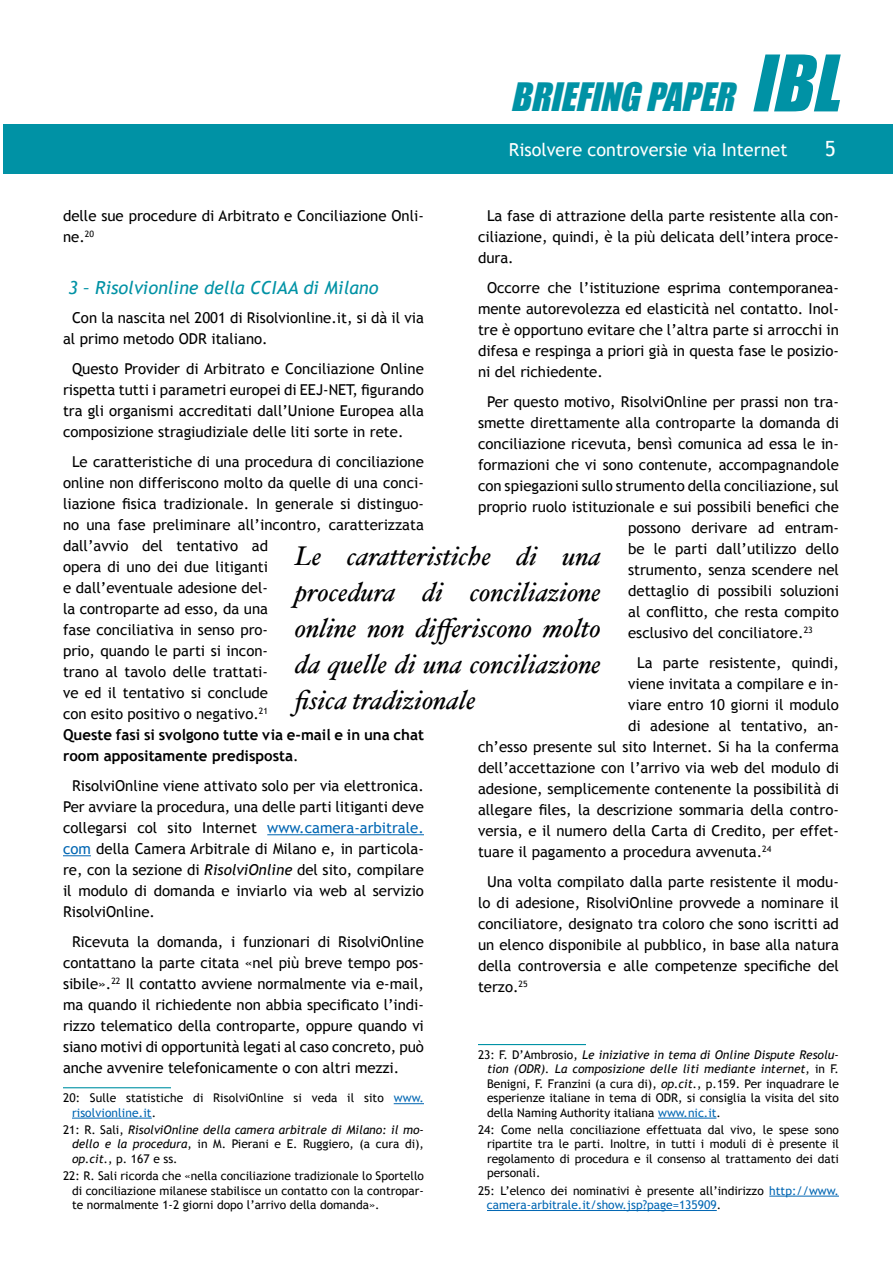
<style>
.page{position:relative;width:893px;height:1263px;background:#fff}
.page>*{position:absolute;margin:0;border:0;box-sizing:border-box;transform-origin:0 0}
.t1{font:italic 36px "Impact";color:#0092a5}
.t2{font:italic 27px/36px "Hoefler Text";color:#000;text-align:justify}
.t3{font:italic 18px "Trebuchet MS";color:#0092a5}
.t4{font:18px "Trebuchet MS";color:#fff}
.t5{font:15px/21px "Trebuchet MS";color:#000;text-align:justify}
.t6{font:12px/14.4px "Trebuchet MS";color:#000;text-align:justify}
.t7{font:italic 12px/14.4px "Trebuchet MS";color:#000;text-align:justify}
.t8{font:12px/14.4px "Trebuchet MS";color:#0066b3}
.s1{font-size:72px}
.s2{font-weight:700}
.s3{color:#0066b3}
.s4{font-style:italic}
.s5{font-style:normal}
.s6{color:#000}
</style>
<div class="page">
<hr style="left:0;top:124px;width:1px;height:49px;background:#0092a5">
<div style="left:4px;top:124px;width:889px;height:49px;background:#0092a5"></div>
<hr style="left:267px;top:834px;width:157px;height:1px;background:#0066b3">
<svg style="left:63px;top:855px;width:28px;height:1px"></svg>
<hr style="left:63px;top:1087px;width:108px;height:1px;background:#0092a5">
<hr style="left:394px;top:1103px;width:30px;height:1px;background:#0066b3">
<hr style="left:72px;top:1118px;width:80px;height:1px;background:#0066b3">
<hr style="left:478px;top:1044px;width:108px;height:1px;background:#0092a5">
<hr style="left:658px;top:1118px;width:58px;height:1px;background:#0066b3">
<hr style="left:769px;top:1196px;width:70px;height:1px;background:#0066b3">
<hr style="left:487px;top:1210px;width:230px;height:1px;background:#0066b3">
<h1 class="t1" style="left:510px;top:75px;width:348px">BRIEFING PAPER <span class="s1">IBL</span></h1>
<p class="t4" style="left:509px;top:139px;width:280px">Risolvere controversie via Internet</p>
<p class="t5" style="left:63px;top:205px;width:362px">delle sue procedure di Arbitrato e Conciliazione Onli&shy;ne.<sup>20</sup></p>
<p class="t3" style="left:68px;top:277px;width:311px">3 – Risolvionline della CCIAA di Milano</p>
<p class="t5" style="left:63px;top:307px;width:362px;text-indent:9px">Con la nascita nel 2001 di Risolvionline.it, si dà il via al primo metodo ODR italiano.</p>
<p class="t5" style="left:63px;top:358px;width:362px;text-indent:9px">Questo Provider di Arbitrato e Conciliazione Online rispetta tutti i parametri europei di EEJ-NET, figurando tra gli organismi accreditati dall’Unione Europea alla composizione stragiudiziale delle liti sorte in rete.</p>
<p class="t5" style="left:63px;top:451px;width:362px;text-align:left;text-indent:9px">Le caratteristiche di una procedura di conciliazione online non differiscono molto da quelle di una conci&shy;liazione fisica tradizionale. In generale si distinguo&shy;no una fase preliminare all’incontro, caratterizzata dall’avvio del tentativo ad<br>opera di uno dei due litiganti<br>e dall’eventuale adesione del-<br>la controparte ad esso, da una<br>fase conciliativa in senso pro-<br>prio, quando le parti si incon-<br>trano al tavolo delle trattati-<br>ve ed il tentativo si conclude<br>con esito positivo o negativo.<sup>21<br></sup><span class="s2">Queste fasi si svolgono tutte via e-mail e in una chat room appositamente predisposta</span>.</p>
<p class="t5" style="left:63px;top:775px;width:362px;text-indent:9px">RisolviOnline viene attivato solo per via elettronica.<br>Per avviare la procedura, una delle parti litiganti deve collegarsi col sito Internet <span class="s3">www.camera-arbitrale. com</span> della Camera Arbitrale di Milano e, in particola&shy;re, con la sezione di <span class="s4">RisolviOnline</span> del sito, compilare il modulo di domanda e inviarlo via web al servizio RisolviOnline.</p>
<p class="t5" style="left:63px;top:931px;width:362px;text-indent:9px">Ricevuta la domanda, i funzionari di RisolviOnline contattano la parte citata «nel più breve tempo pos&shy;sibile».<sup>22</sup> Il contatto avviene normalmente via e-mail, ma quando il richiedente non abbia specificato l’indi&shy;rizzo telematico della controparte, oppure quando vi siano motivi di opportunità legati al caso concreto, può anche avvenire telefonicamente o con altri mezzi.</p>
<p class="t6" style="left:72px;top:1091px;width:353px;text-indent:-9px">20: Sulle statistiche di RisolviOnline si veda il sito <span class="s3">www. risolvionline.it</span>.</p>
<p class="t7" style="left:72px;top:1123px;width:353px;text-indent:-9px"><span class="s5">21 : R. Sali,</span> RisolviOnline della camera arbitrale di Milano: il mo&shy;dello e la procedura<span class="s5">, in M. Pierani e E. Ruggiero, (a cura di), </span>op.cit.<span class="s5">, p. 167 e ss.</span></p>
<p class="t6" style="left:72px;top:1169px;width:353px;text-indent:-9px">22 : R. Sali ricorda che «nella conciliazione tradizionale lo Sportello di conciliazione milanese stabilisce un contatto con la contropar&shy;te normalmente 1 -2 giorni dopo l’arrivo della domanda».</p>
<p class="t5" style="left:478px;top:205px;width:362px;text-indent:9px">La fase di attrazione della parte resistente alla con&shy;ciliazione, quindi, è la più delicata dell’intera proce&shy;dura.</p>
<p class="t5" style="left:478px;top:277px;width:362px;text-indent:9px">Occorre che l’istituzione esprima contemporanea&shy;mente autorevolezza ed elasticità nel contatto. Inol&shy;tre è opportuno evitare che l’altra parte si arrocchi in difesa e respinga a priori già in questa fase le posizio&shy;ni del richiedente.</p>
<p class="t5" style="left:487px;top:391px;width:353px">Per questo motivo, RisolviOnline per prassi non tra-</p>
<p class="t5" style="left:478px;top:412px;width:362px">smette direttamente alla controparte la domanda di</p>
<p class="t5" style="left:478px;top:433px;width:362px">conciliazione ricevuta, bensì comunica ad essa le in-</p>
<p class="t5" style="left:478px;top:454px;width:362px">formazioni che vi sono contenute, accompagnandole</p>
<p class="t5" style="left:478px;top:475px;width:362px">con spiegazioni sullo strumento della conciliazione, sul</p>
<p class="t5" style="left:478px;top:496px;width:362px">proprio ruolo istituzionale e sui possibili benefici che</p>
<p class="t5" style="left:628px;top:517px;width:212px">possono derivare ad entram-</p>
<p class="t5" style="left:628px;top:538px;width:212px">be le parti dall’utilizzo dello</p>
<p class="t5" style="left:628px;top:559px;width:212px">strumento, senza scendere nel</p>
<p class="t5" style="left:628px;top:580px;width:212px">dettaglio di possibili soluzioni</p>
<p class="t5" style="left:628px;top:601px;width:212px">al conflitto, che resta compito</p>
<p class="t5" style="left:628px;top:622px;width:181px">esclusivo del conciliatore.<sup>23</sup></p>
<p class="t5" style="left:637px;top:652px;width:203px">La parte resistente, quindi,</p>
<p class="t5" style="left:628px;top:673px;width:212px">viene invitata a compilare e in-</p>
<p class="t5" style="left:628px;top:694px;width:212px">viare entro 1 0 giorni il modulo</p>
<p class="t5" style="left:628px;top:715px;width:212px">di adesione al tentativo, an-</p>
<p class="t5" style="left:478px;top:736px;width:362px">ch’esso presente sul sito Internet. Si ha la conferma</p>
<p class="t5" style="left:478px;top:757px;width:362px">dell’accettazione con l’arrivo via web del modulo di</p>
<p class="t5" style="left:478px;top:778px;width:362px">adesione, semplicemente contenente la possibilità di</p>
<p class="t5" style="left:478px;top:799px;width:362px">allegare files, la descrizione sommaria della contro-</p>
<p class="t5" style="left:478px;top:820px;width:362px">versia, e il numero della Carta di Credito, per effet-</p>
<p class="t5" style="left:478px;top:841px;width:290px">tuare il pagamento a procedura avvenuta.<sup>24</sup></p>
<p class="t5" style="left:478px;top:871px;width:362px;text-indent:9px">Una volta compilato dalla parte resistente il modu&shy;lo di adesione, RisolviOnline provvede a nominare il conciliatore, designato tra coloro che sono iscritti ad un elenco disponibile al pubblico, in base alla natura della controversia e alle competenze specifiche del terzo.<sup>25</sup></p>
<h2 class="t2" style="left:295px;top:538px;width:308px">Le caratteristiche di una procedura di conciliazione online non differiscono molto da quelle di una conciliazione fisica tradizionale</h2>
<p class="t6" style="left:487px;top:1048px;width:353px;text-indent:-9px">23 : F. D’Ambrosio, <span class="s4">Le iniziative in tema di Online Dispute Resolu&shy;tion (ODR). La composizione delle liti mediante internet</span>, in F.<br>Benigni, F. Franzini (a cura di), <span class="s4">op.cit.</span>, p.159 . Per inquadrare le esperienze italiane in tema di ODR, si consiglia la visita del sito della Naming Authority italiana <span class="s3">www.nic.it</span>.</p>
<p class="t6" style="left:487px;top:1123px;width:353px;text-indent:-9px">24 : Come nella conciliazione effettuata dal vivo, le spese sono ripartite tra le parti. Inoltre, in tutti i moduli di è presente il regolamento di procedura e il consenso al trattamento dei dati personali.</p>
<p class="t8" style="left:487px;top:1183px;width:353px;text-indent:-9px"><span class="s6">25 : L’elenco dei nominativi è presente all’indirizzo</span> http://www. camera-arbitrale.it/show.jsp?page=1359</p>
<p class="t8" style="left:704px;top:1198px;width:19px">09<span class="s6">.</span></p>
</div>
